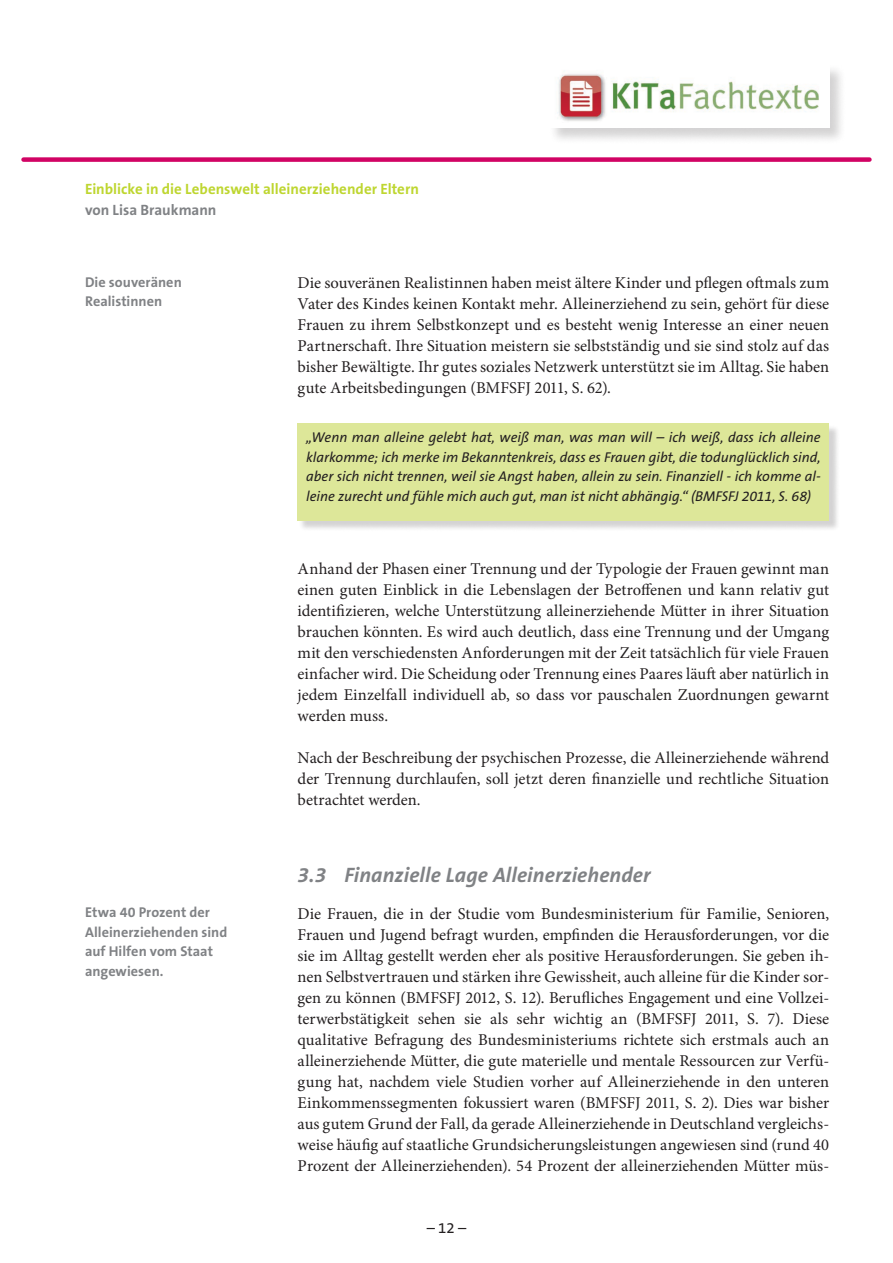
<style>
.page{position:relative;width:893px;height:1263px;background:#fff}
.page>*{position:absolute;margin:0;border:0;box-sizing:border-box;transform-origin:0 0}
.Überschrift_2{font:italic 700 21px "The Sans B7";letter-spacing:.005em;color:#808285}
.Studientext-Fließtex{font:16.5px/21px "Minion Pro";color:#231f20;text-align:justify}
.t1{font:700 15px "The Sans B7";color:#bed630}
.t2{font:700 15px "The Sans B7";color:#808285}
.t3{font:15px "The Sans B5 Plain";color:#231f20}
.Farbiger_Kasten{font:italic 14.25px/19.5px "The Sans B5 Plain";color:#231f20;text-align:justify}
.t4{font:700 14.25px/19.5px "The Sans B7";letter-spacing:.005em;color:#808285}
</style>
<div class="page">
<div style="left:24px;top:157px;width:845px;height:5px;background:#d10364"></div>
<div style="left:548px;top:63px;width:298px;height:82px;background:#231f20;opacity:.2"></div>
<img style="left:549px;top:64px;width:280px;height:64px">
<div style="left:299px;top:425px;width:541px;height:106px;background:#231f20;opacity:.2"></div>
<div style="left:298px;top:423px;width:531px;height:97px;background:#dde799"></div>
<p class="t1" style="left:85px;top:181px;width:335px">Einblicke in die Lebenswelt alleinerziehender Eltern</p>
<p class="t2" style="left:85px;top:202px;width:133px">von Lisa Braukmann</p>
<p class="t4" style="left:85px;top:273px;width:98px">Die souveränen<br>Realistinnen</p>
<p class="t4" style="left:85px;top:903px;width:144px">Etwa 40 Prozent der<br>Alleinerziehenden sind auf Hilfen vom Staat angewiesen.</p>
<p class="Studientext-Fließtex" style="left:298px;top:273px;width:533px">Die souveränen Realistinnen haben meist ältere Kinder und pflegen oftmals zum Vater des Kindes keinen Kontakt mehr. Alleinerziehend zu sein, gehört für diese Frauen zu ihrem Selbstkonzept und es besteht wenig Interesse an einer neuen Partnerschaft. Ihre Situation meistern sie selbstständig und sie sind stolz auf das bisher Bewältigte. Ihr gutes soziales Netzwerk unterstützt sie im Alltag. Sie haben gute Arbeitsbedingungen (BMFSFJ 2011, S. 62).</p>
<p class="Farbiger_Kasten" style="left:306px;top:428px;width:516px">„Wenn man alleine gelebt hat, weiß man, was man will – ich weiß, dass ich alleine klarkomme; ich merke im Bekanntenkreis, dass es Frauen gibt, die todunglücklich sind, aber sich nicht trennen, weil sie Angst haben, allein zu sein. Finanziell - ich komme al&shy;leine zurecht und fühle mich auch gut, man ist nicht abhängig.“ (BMFSFJ 2011, S. 68)</p>
<p class="Studientext-Fließtex" style="left:298px;top:558px;width:533px">Anhand der Phasen einer Trennung und der Typologie der Frauen gewinnt man einen guten Einblick in die Lebenslagen der Betroffenen und kann relativ gut identifizieren, welche Unterstützung alleinerziehende Mütter in ihrer Situation brauchen könnten. Es wird auch deutlich, dass eine Trennung und der Umgang mit den verschiedensten Anforderungen mit der Zeit tatsächlich für viele Frauen einfacher wird. Die Scheidung oder Trennung eines Paares läuft aber natürlich in jedem Einzelfall individuell ab, so dass vor pauschalen Zuordnungen gewarnt werden muss.</p>
<p class="Studientext-Fließtex" style="left:298px;top:747px;width:533px">Nach der Beschreibung der psychischen Prozesse, die Alleinerziehende während der Trennung durchlaufen, soll jetzt deren finanzielle und rechtliche Situation betrachtet werden.</p>
<p class="Überschrift_2" style="left:298px;top:864px;width:354px">3.3 Finanzielle Lage Alleinerziehender</p>
<p class="Studientext-Fließtex" style="left:298px;top:903px;width:533px">Die Frauen, die in der Studie vom Bundesministerium für Familie, Senioren, Frauen und Jugend befragt wurden, empfinden die Herausforderungen, vor die sie im Alltag gestellt werden eher als positive Herausforderungen. Sie geben ih&shy;nen Selbstvertrauen und stärken ihre Gewissheit, auch alleine für die Kinder sor&shy;gen zu können (BMFSFJ 2012, S. 12). Berufliches Engagement und eine Vollzei&shy;terwerbstätigkeit sehen sie als sehr wichtig an (BMFSFJ 2011, S. 7). Diese qualitative Befragung des Bundesministeriums richtete sich erstmals auch an alleinerziehende Mütter, die gute materielle und mentale Ressourcen zur Verfü&shy;gung hat, nachdem viele Studien vorher auf Alleinerziehende in den unteren Einkommenssegmenten fokussiert waren (BMFSFJ 2011, S. 2). Dies war bisher aus gutem Grund der Fall, da gerade Alleinerziehende in Deutschland vergleichs&shy;weise häufig auf staatliche Grundsicherungsleistungen angewiesen sind (rund 40<br>Prozent der Alleinerziehenden). 54 Prozent der alleinerziehenden Mütter müs-</p>
<p class="t3" style="left:427px;top:1219px;width:41px">– 12 –</p>
</div>
